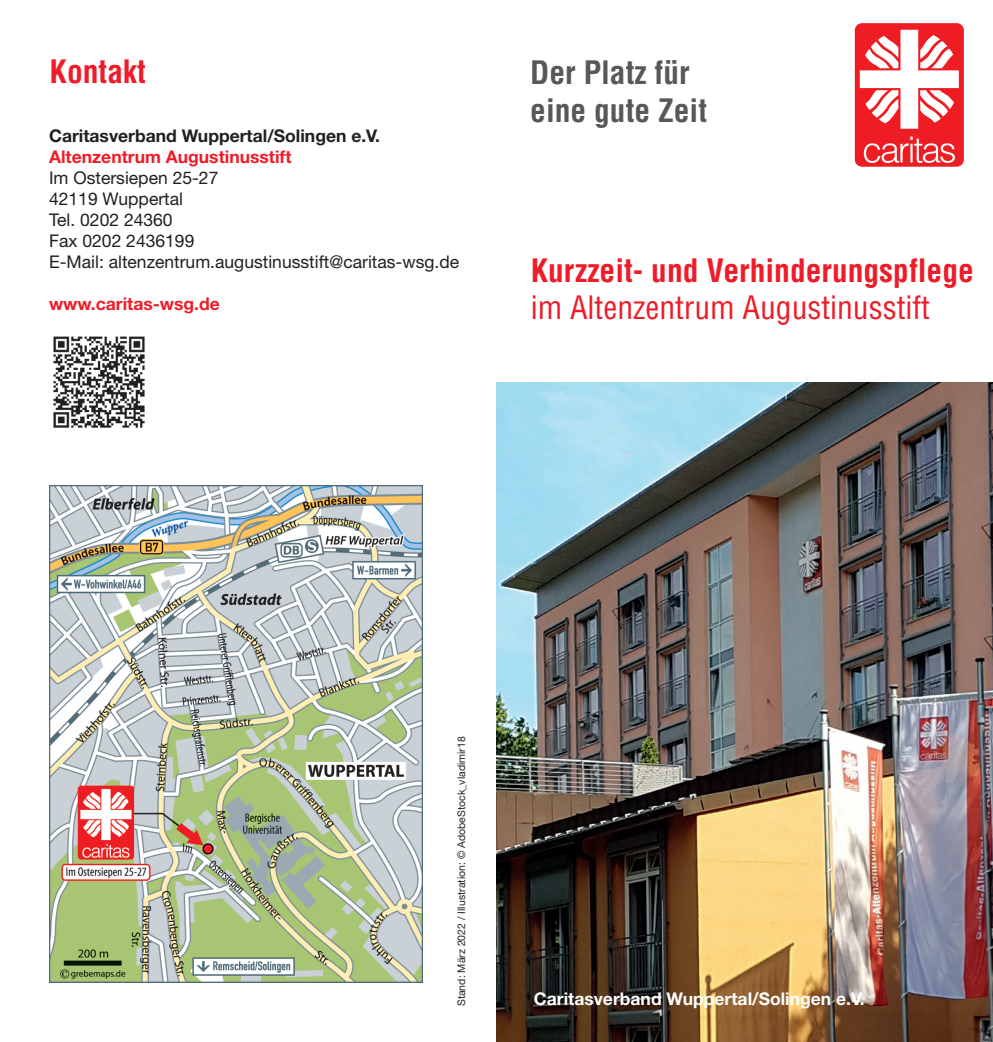
<style>
.page{position:relative;width:993px;height:1042px;background:#fff}
.page>*{position:absolute;margin:0;border:0;box-sizing:border-box;transform-origin:0 0}
.t1{font:700 condensed 31.5px "Helvetica";color:#ee1c28}
.t2{font:condensed 31.5px "Helvetica";color:#ee1c28}
.t3{font:700 condensed 31.5px/37.8px "Helvetica";color:#57585a}
.t4{font:17.5px/21px "Helvetica Neue LT Pro";color:#231f20}
.t5{font:700 17.5px "Helvetica Neue LT Pro";color:#ee1c28}
.t6{font:700 17.5px "Helvetica Neue LT Pro";color:#231f20}
.t7{font:700 17.5px "Helvetica Neue LT Pro";color:#fff}
.t8{font:10.5px "Helvetica Neue LT Pro";color:#231f20}
</style>
<div class="page">
<img style="left:496px;top:382px;width:496px;height:660px">
<div style="left:854px;top:23px;width:109px;height:144px;background:#ee1d23;border-radius:7px"></div>
<svg style="left:863px;top:137px;width:91px;height:26px"></svg>
<svg style="left:859px;top:30px;width:99px;height:99px"></svg>
<img style="left:50px;top:485px;width:372px;height:497px">
<img style="left:53px;top:336px;width:92px;height:92px">
<h1 class="t1" style="left:50px;top:52px;width:98px">Kontakt</h1>
<p class="t6" style="left:49px;top:125px;width:332px">Caritasverband Wuppertal/Solingen e.V.</p>
<p class="t5" style="left:49px;top:146px;width:244px">Altenzentrum Augustinusstift</p>
<p class="t4" style="left:49px;top:167px;width:411px">Im Ostersiepen 25-27<br>42119 Wuppertal<br>Tel. 0202 24360<br>Fax 0202 2436199<br>E-Mail: altenzentrum.augustinusstift@caritas-wsg.de</p>
<p class="t5" style="left:49px;top:293px;width:172px">www.caritas-wsg.de</p>
<h1 class="t3" style="left:530px;top:54px;width:178px">Der Platz für eine gute Zeit</h1>
<h1 class="t1" style="left:530px;top:250px;width:444px">Kurzzeit- und Verhinderungspflege</h1>
<h1 class="t2" style="left:530px;top:288px;width:400px">im Altenzentrum Augustinusstift</h1>
<p class="t8" style="left:455px;top:1006px;width:271px;rotate:-90deg">Stand: März 2022 / Illustration: © AdobeStock_vladimir18</p>
<p class="t7" style="left:533px;top:987px;width:332px">Caritasverband Wuppertal/Solingen e.V.</p>
</div>
